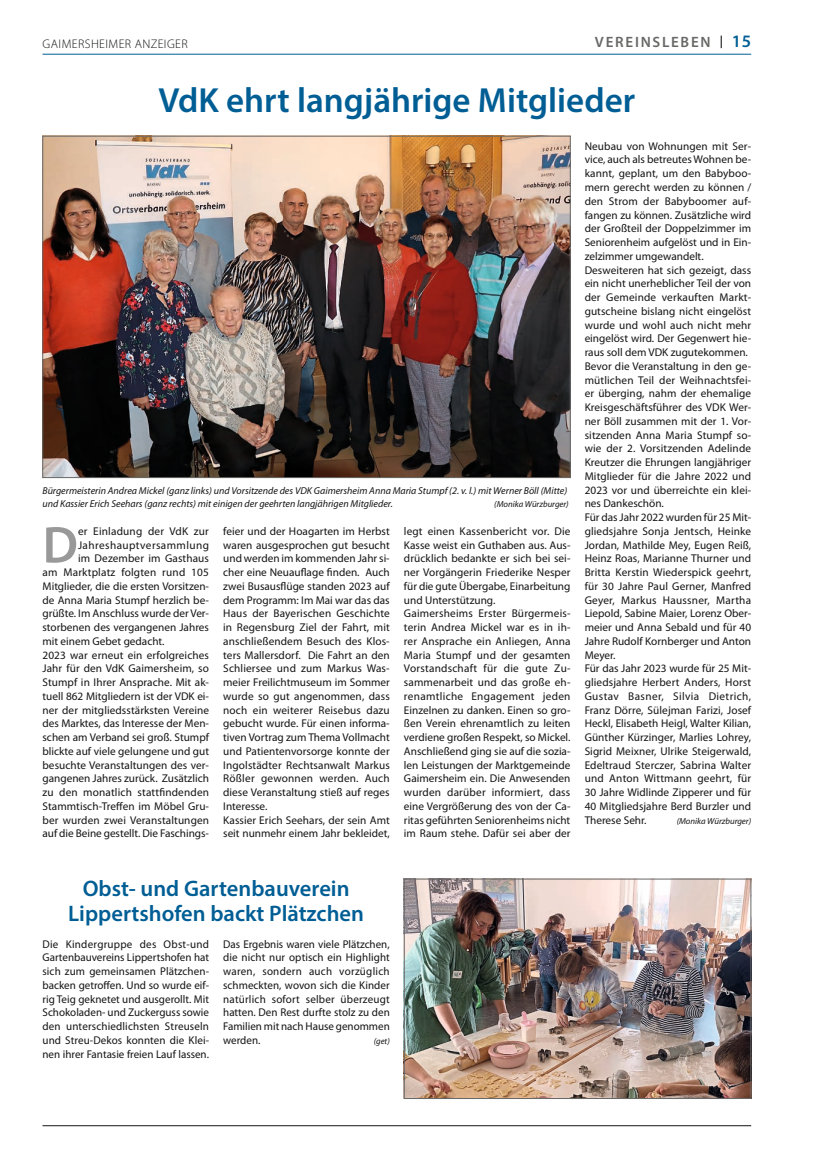
<style>
.page{position:relative;width:815px;height:1152px;background:#fff}
.page>*{position:absolute;margin:0;border:0;box-sizing:border-box;transform-origin:0 0}
.Grundschrift_Textanfang_Initial{font:600 52px "Myriad Pro";color:#999}
.Überschrift_4sp{font:600 35px "Myriad Pro";color:#005e95}
.Überschrift_2sp{font:600 22.5px/25px "Myriad Pro";color:#005e95;text-align:center}
.t1{font:600 15px "Myriad Pro";letter-spacing:.12em;color:#686867}
.t2{font:300 12.5px "Myriad Pro";letter-spacing:.035em;color:#131413}
.Grundschrift{font:11.25px/13.8px "Myriad Pro";color:#131413;text-align:justify}
.Grundschrift_Textanfang_Initial-2{font:11.25px "Myriad Pro";color:#131413}
.Grundschrift_Textanfang_Initial-3{font:11.25px "Myriad Pro";letter-spacing:.035em;color:#131413}
.Bildtext{font:italic 10px/12.5px "Myriad Pro";color:#131413}
.Grundschrift-2{font:italic 8.75px "Myriad Pro";color:#131413}
.Bildtext-2{font:italic 8.75px "Myriad Pro";color:#131413}
.s1{font-size:17.5px;color:#005e95}
</style>
<div class="page">
<hr style="left:43px;top:54px;width:708px;height:1px;background:#005e95">
<hr style="left:43px;top:1125px;width:708px;height:1px;background:#131413">
<img style="left:406px;top:880px;width:343px;height:216px">
<div style="left:404px;top:878px;width:347px;height:220px;border:1px solid #686867"></div>
<img style="left:45px;top:138px;width:523px;height:338px">
<p class="t2" style="left:43px;top:37px;width:147px">GAIMERSHEIMER ANZEIGER</p>
<p class="t1" style="left:595px;top:33px;width:158px">VEREINSLEBEN <sup>|</sup> <span class="s1">15</span></p>
<p class="Überschrift_4sp" style="left:159px;top:78px;width:478px">VdK ehrt langjährige Mitglieder</p>
<p class="Bildtext" style="left:43px;top:485px;width:526px">Bürgermeisterin Andrea Mickel (ganz links) und Vorsitzende des VDK Gaimersheim Anna Maria Stumpf (2. v. l.) mit Werner Böll (Mitte) und Kassier Erich Seehars (ganz rechts) mit einigen der geehrten langjährigen Mitglieder.</p>
<p class="Bildtext-2" style="left:494px;top:499px;width:76px">(Monika Würzburger)</p>
<p class="Grundschrift_Textanfang_Initial" style="left:43px;top:512px;width:37px">D</p>
<p class="Grundschrift_Textanfang_Initial-2" style="left:78px;top:525px;width:132px">er Einladung der VdK zur</p>
<p class="Grundschrift_Textanfang_Initial-3" style="left:78px;top:539px;width:132px">Jahreshauptversammlung</p>
<p class="Grundschrift_Textanfang_Initial-2" style="left:78px;top:552px;width:133px">im Dezember im Gasthaus</p>
<p class="Grundschrift_Textanfang_Initial-2" style="left:43px;top:566px;width:168px">am Marktplatz folgten rund 105</p>
<p class="Grundschrift_Textanfang_Initial-2" style="left:43px;top:580px;width:168px">Mitglieder, die die ersten Vorsitzen-</p>
<p class="Grundschrift_Textanfang_Initial-2" style="left:43px;top:594px;width:168px">de Anna Maria Stumpf herzlich be-</p>
<p class="Grundschrift_Textanfang_Initial-2" style="left:43px;top:607px;width:168px">grüßte. Im Anschluss wurde der Ver-</p>
<p class="Grundschrift_Textanfang_Initial-2" style="left:43px;top:621px;width:168px">storbenen des vergangenen Jahres</p>
<p class="Grundschrift_Textanfang_Initial-2" style="left:43px;top:635px;width:124px">mit einem Gebet gedacht.</p>
<p class="Grundschrift" style="left:43px;top:648px;width:168px">2023 war erneut ein erfolgreiches Jahr für den VdK Gaimersheim, so Stumpf in Ihrer Ansprache. Mit ak&shy;tuell 862 Mitgliedern ist der VDK ei&shy;ner der mitgliedsstärksten Vereine des Marktes, das Interesse der Men&shy;schen am Verband sei groß. Stumpf blickte auf viele gelungene und gut besuchte Veranstaltungen des ver&shy;gangenen Jahres zurück. Zusätzlich zu den monatlich stattfindenden Stammtisch-Treffen im Möbel Gru&shy;ber wurden zwei Veranstaltungen auf die Beine gestellt. Die Faschings-</p>
<p class="Grundschrift" style="left:223px;top:524px;width:168px">feier und der Hoagarten im Herbst waren ausgesprochen gut besucht und werden im kommenden Jahr si&shy;cher eine Neuauflage finden. Auch zwei Busausflüge standen 2023 auf dem Programm: Im Mai war das das Haus der Bayerischen Geschichte in Regensburg Ziel der Fahrt, mit anschließendem Besuch des Klos&shy;ters Mallersdorf. Die Fahrt an den Schliersee und zum Markus Was&shy;meier Freilichtmuseum im Sommer wurde so gut angenommen, dass noch ein weiterer Reisebus dazu gebucht wurde. Für einen informa&shy;tiven Vortrag zum Thema Vollmacht und Patientenvorsorge konnte der Ingolstädter Rechtsanwalt Markus Rößler gewonnen werden. Auch diese Veranstaltung stieß auf reges Interesse.</p>
<p class="Grundschrift" style="left:223px;top:813px;width:168px">Kassier Erich Seehars, der sein Amt seit nunmehr einem Jahr bekleidet,</p>
<p class="Grundschrift" style="left:404px;top:524px;width:168px">legt einen Kassenbericht vor. Die Kasse weist ein Guthaben aus. Aus&shy;drücklich bedankte er sich bei sei&shy;ner Vorgängerin Friederike Nesper für die gute Übergabe, Einarbeitung und Unterstützung.</p>
<p class="Grundschrift" style="left:404px;top:607px;width:168px">Gaimersheims Erster Bürgermeis&shy;terin Andrea Mickel war es in ih&shy;rer Ansprache ein Anliegen, Anna Maria Stumpf und der gesamten Vorstandschaft für die gute Zu&shy;sammenarbeit und das große eh&shy;renamtliche Engagement jeden Einzelnen zu danken. Einen so gro&shy;ßen Verein ehrenamtlich zu leiten verdiene großen Respekt, so Mickel.<br>Anschließend ging sie auf die sozia&shy;len Leistungen der Marktgemeinde Gaimersheim ein. Die Anwesenden wurden darüber informiert, dass eine Vergrößerung des von der Ca&shy;ritas geführten Seniorenheims nicht im Raum stehe. Dafür sei aber der</p>
<p class="Grundschrift" style="left:585px;top:139px;width:168px">Neubau von Wohnungen mit Ser&shy;vice, auch als betreutes Wohnen be&shy;kannt, geplant, um den Babyboo&shy;mern gerecht werden zu können / den Strom der Babyboomer auf&shy;fangen zu können. Zusätzliche wird der Großteil der Doppelzimmer im Seniorenheim aufgelöst und in Ein&shy;zelzimmer umgewandelt.</p>
<p class="Grundschrift" style="left:585px;top:263px;width:168px">Desweiteren hat sich gezeigt, dass ein nicht unerheblicher Teil der von der Gemeinde verkauften Markt&shy;gutscheine bislang nicht eingelöst wurde und wohl auch nicht mehr eingelöst wird. Der Gegenwert hie&shy;raus soll dem VDK zugutekommen.</p>
<p class="Grundschrift" style="left:585px;top:359px;width:168px">Bevor die Veranstaltung in den ge&shy;mütlichen Teil der Weihnachtsfei&shy;er überging, nahm der ehemalige Kreisgeschäftsführer des VDK Wer&shy;ner Böll zusammen mit der 1. Vor&shy;sitzenden Anna Maria Stumpf so&shy;wie der 2. Vorsitzenden Adelinde Kreutzer die Ehrungen langjähriger Mitglieder für die Jahre 2022 und 2023 vor und überreichte ein klei&shy;nes Dankeschön.</p>
<p class="Grundschrift" style="left:585px;top:511px;width:168px">Für das Jahr 2022 wurden für 25 Mit&shy;gliedsjahre Sonja Jentsch, Heinke Jordan, Mathilde Mey, Eugen Reiß, Heinz Roas, Marianne Thurner und Britta Kerstin Wiederspick geehrt, für 30 Jahre Paul Gerner, Manfred Geyer, Markus Haussner, Martha Liepold, Sabine Maier, Lorenz Ober&shy;meier und Anna Sebald und für 40<br>Jahre Rudolf Kornberger und Anton Meyer.</p>
<p class="Grundschrift" style="left:585px;top:662px;width:168px">Für das Jahr 2023 wurde für 25 Mit&shy;gliedsjahre Herbert Anders, Horst Gustav Basner, Silvia Dietrich, Franz Dörre, Sülejman Farizi, Josef Heckl, Elisabeth Heigl, Walter Kilian, Günther Kürzinger, Marlies Lohrey, Sigrid Meixner, Ulrike Steigerwald, Edeltraud Sterczer, Sabrina Walter und Anton Wittmann geehrt, für 30 Jahre Widlinde Zipperer und für 40 Mitgliedsjahre Berd Burzler und Therese Sehr.</p>
<p class="Grundschrift-2" style="left:677px;top:816px;width:76px">(Monika Würzburger)</p>
<p class="Überschrift_2sp" style="left:68px;top:875px;width:297px">Obst- und Gartenbauverein<br>Lippertshofen backt Plätzchen</p>
<p class="Grundschrift" style="left:43px;top:937px;width:168px">Die Kindergruppe des Obst-und Gartenbauvereins Lippertshofen hat sich zum gemeinsamen Plätzchen&shy;backen getroffen. Und so wurde eif&shy;rig Teig geknetet und ausgerollt. Mit Schokoladen- und Zuckerguss sowie den unterschiedlichsten Streuseln und Streu-Dekos konnten die Klei&shy;nen ihrer Fantasie freien Lauf lassen.</p>
<p class="Grundschrift" style="left:223px;top:937px;width:168px">Das Ergebnis waren viele Plätzchen, die nicht nur optisch ein Highlight waren, sondern auch vorzüglich schmeckten, wovon sich die Kinder natürlich sofort selber überzeugt hatten. Den Rest durfte stolz zu den Familien mit nach Hause genommen werden.</p>
<p class="Grundschrift-2" style="left:374px;top:1036px;width:17px">(get)</p>
</div>
